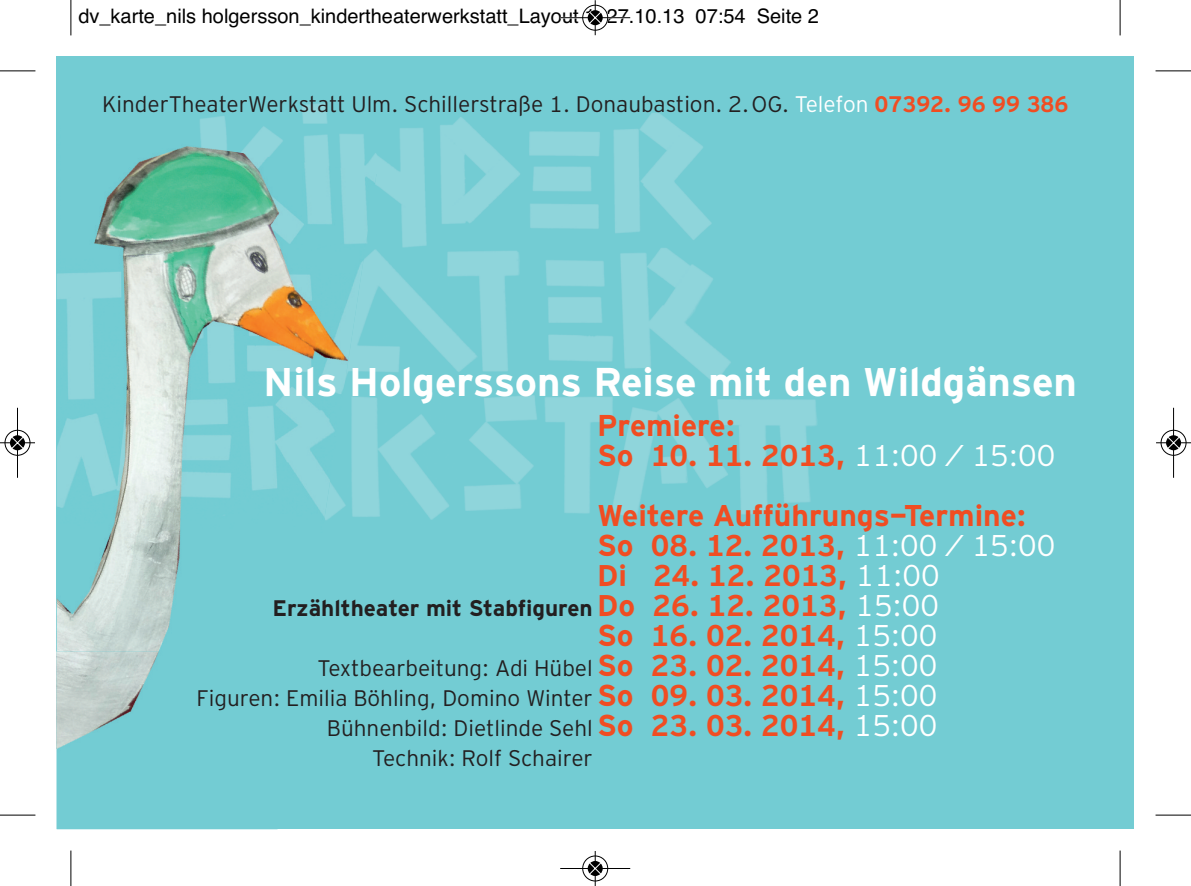
<style>
.page{position:relative;width:1191px;height:886px;background:#fff}
.page>*{position:absolute;margin:0;border:0;box-sizing:border-box;transform-origin:0 0}
.t1{font:700 40px "Interstate Mono";color:#fff}
.t2{font:700 30px/30px "Interstate Mono";color:#f04d22}
.t3{font:22.5px/30px "Interstate Mono Lgt";color:#231f20;text-align:right}
.t4{font:700 22.5px "Interstate Mono";color:#231f20}
.t5{font:20px "Helvetica";color:#000}
.s1{color:#fff}
.s2{font-family:"Interstate Mono";font-weight:700;color:#f04d22}
.s3{font-family:"Interstate Mono Lgt";font-weight:400;color:#fff}
</style>
<div class="page">
<div style="left:57px;top:57px;width:1077px;height:772px;background:#73ccd3"></div>
<img style="left:376px;top:113px;width:441px;height:407px">
<img style="left:200px;top:103px;width:127px;height:22px">
<img style="left:57px;top:651px;width:102px;height:98px">
<img style="left:57px;top:125px;width:319px;height:526px">
<hr style="left:70px;top:0;width:1px;height:35px;background:#000">
<hr style="left:0;top:70px;width:35px;height:1px;background:#000">
<hr style="left:1119px;top:0;width:1px;height:35px;background:#000">
<hr style="left:1155px;top:70px;width:36px;height:1px;background:#000">
<hr style="left:70px;top:850px;width:1px;height:36px;background:#000">
<hr style="left:0;top:815px;width:35px;height:1px;background:#000">
<hr style="left:1119px;top:850px;width:1px;height:36px;background:#000">
<hr style="left:1155px;top:815px;width:36px;height:1px;background:#000">
<div style="left:582px;top:4px;width:26px;height:27px;border:2px solid #fff;border-radius:50%"></div>
<svg style="left:587px;top:10px;width:16px;height:16px"></svg>
<hr style="left:560px;top:17px;width:70px;height:1px;background:#000">
<hr style="left:595px;top:0;width:1px;height:35px;background:#000">
<div style="left:582px;top:5px;width:26px;height:26px;border:1px solid #000;border-radius:50%"></div>
<svg style="left:588px;top:10px;width:14px;height:15px"></svg>
<svg style="left:589px;top:11px;width:12px;height:13px"></svg>
<div style="left:582px;top:855px;width:26px;height:27px;border:2px solid #fff;border-radius:50%"></div>
<svg style="left:587px;top:860px;width:16px;height:16px"></svg>
<hr style="left:560px;top:868px;width:70px;height:1px;background:#000">
<hr style="left:595px;top:851px;width:1px;height:35px;background:#000">
<div style="left:582px;top:856px;width:26px;height:25px;border:1px solid #000;border-radius:50%"></div>
<svg style="left:588px;top:861px;width:14px;height:15px"></svg>
<svg style="left:589px;top:862px;width:12px;height:13px"></svg>
<div style="left:4px;top:429px;width:27px;height:27px;border:2px solid #fff;border-radius:50%"></div>
<svg style="left:9px;top:435px;width:16px;height:16px"></svg>
<hr style="left:17px;top:408px;width:1px;height:70px;background:#000">
<hr style="left:0;top:442px;width:35px;height:1px;background:#000">
<div style="left:5px;top:430px;width:25px;height:26px;border:1px solid #000;border-radius:50%"></div>
<svg style="left:10px;top:435px;width:15px;height:15px"></svg>
<svg style="left:11px;top:436px;width:13px;height:13px"></svg>
<div style="left:1160px;top:429px;width:26px;height:27px;border:2px solid #fff;border-radius:50%"></div>
<svg style="left:1165px;top:435px;width:16px;height:16px"></svg>
<hr style="left:1173px;top:408px;width:1px;height:70px;background:#000">
<hr style="left:1156px;top:442px;width:35px;height:1px;background:#000">
<div style="left:1160px;top:430px;width:26px;height:26px;border:1px solid #000;border-radius:50%"></div>
<div style="left:1166px;top:435px;width:15px;height:15px;background:#000;border-radius:50%"></div>
<svg style="left:1167px;top:436px;width:12px;height:13px"></svg>
<p class="t5" style="left:78px;top:4px;width:742px">dv_karte_nils holgersson_kindertheaterwerkstatt_Layout 1 27.10.13 07:54 Seite 2</p>
<p class="t3" style="left:102px;top:91px;width:968px">KinderTheaterWerkstatt Ulm. Schillerstraße 1. Donaubastion. 2.OG. <span class="s1">Telefon</span> <span class="s2">07392. 96 99 386</span></p>
<h1 class="t1" style="left:263px;top:367px;width:815px">Nils Holgerssons Reise mit den Wildgänsen</h1>
<p class="t2" style="left:597px;top:413px;width:459px">Premiere:<br>So 10. 11. 2013, <span class="s3">11:00 / 15:00</span></p>
<p class="t2" style="left:597px;top:503px;width:459px">Weitere Aufführungs-Termine:<br>So 08. 12. 2013, <span class="s3">11:00 / 15:00<br></span>Di 24. 12. 2013, <span class="s3">11:00<br></span>Do 26. 12. 2013, <span class="s3">15:00<br></span>So 16. 02. 2014, <span class="s3">15:00<br></span>So 23. 02. 2014, <span class="s3">15:00<br></span>So 09. 03. 2014, <span class="s3">15:00<br></span>So 23. 03. 2014, <span class="s3">15:00</span></p>
<p class="t4" style="left:272px;top:600px;width:322px">Erzähltheater mit Stabfiguren</p>
<p class="t3" style="left:196px;top:655px;width:398px">Textbearbeitung: Adi Hübel<br>Figuren: Emilia Böhling, Domino Winter<br>Bühnenbild: Dietlinde Sehl<br>Technik: Rolf Schairer</p>
</div>
